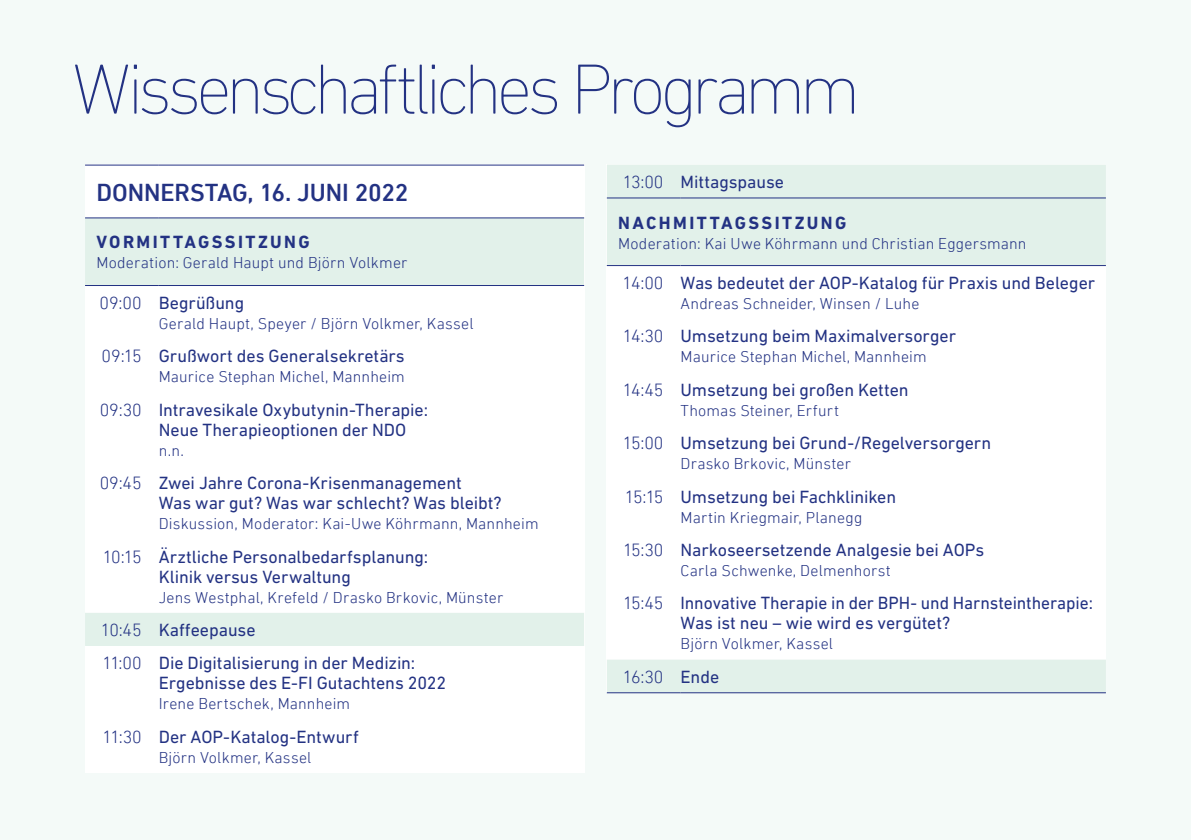
<style>
.page{position:relative;width:1191px;height:840px;background:#fff}
.page>*{position:absolute;margin:0;border:0;box-sizing:border-box;transform-origin:0 0}
.t1{font:200 72px "DIN Next LT Pro";letter-spacing:-.08em;color:#233283}
.t2{font:500 25px "DIN Next LT Pro";letter-spacing:-.005em;color:#233283}
.t3{font:18px/20px "DIN Next LT Pro";letter-spacing:-.005em;color:#233283}
.t4{font:700 18px "DIN Next LT Pro";letter-spacing:.135em;color:#233283}
.t5{font:300 18px "DIN Next LT Pro";color:#233283}
.t6{font:300 16px "DIN Next LT Pro";letter-spacing:.01em;color:#233283}
.s1{font-weight:300}
.s2{font-weight:400}
</style>
<div class="page">
<div style="left:0;top:0;width:1191px;height:839px;background:#f4faf8"></div>
<div style="left:607px;top:165px;width:499px;height:527px;background:#e2f1ea"></div>
<div style="left:607px;top:266px;width:499px;height:393px;background:#fff"></div>
<hr style="left:607px;top:692px;width:73px;height:1px;background:#233283">
<hr style="left:680px;top:692px;width:426px;height:1px;background:#233283">
<hr style="left:607px;top:197px;width:73px;height:1px;background:#233283">
<hr style="left:680px;top:197px;width:426px;height:1px;background:#233283">
<hr style="left:607px;top:265px;width:73px;height:1px;background:#233283">
<hr style="left:680px;top:265px;width:426px;height:1px;background:#233283">
<div style="left:85px;top:164px;width:499px;height:608px;background:#fff"></div>
<div style="left:85px;top:218px;width:499px;height:67px;background:#e2f1ea"></div>
<div style="left:85px;top:613px;width:499px;height:33px;background:#e2f1ea"></div>
<hr style="left:85px;top:164px;width:74px;height:1px;background:#233283">
<hr style="left:159px;top:164px;width:425px;height:1px;background:#233283">
<hr style="left:85px;top:217px;width:74px;height:1px;background:#233283">
<hr style="left:159px;top:217px;width:425px;height:1px;background:#233283">
<hr style="left:85px;top:285px;width:74px;height:1px;background:#233283">
<hr style="left:159px;top:285px;width:425px;height:1px;background:#233283">
<h1 class="t1" style="left:72px;top:48px;width:790px">Wissenschaftliches Programm</h1>
<h2 class="t2" style="left:96px;top:178px;width:313px">DONNERSTAG, 16. JUNI 2022</h2>
<p class="t4" style="left:96px;top:232px;width:215px">VORMITTAGSSITZUNG</p>
<p class="t6" style="left:96px;top:254px;width:313px">Moderation: Gerald Haupt und Björn Volkmer</p>
<p class="t3" style="left:100px;top:292px;width:146px"><span class="s1">09:00</span> Begrüßung</p>
<p class="t6" style="left:159px;top:314px;width:316px">Gerald Haupt, Speyer / Björn Volkmer, Kassel</p>
<p class="t3" style="left:102px;top:346px;width:305px"><span class="s1">09:15</span> Grußwort des Generalsekretärs</p>
<p class="t6" style="left:159px;top:367px;width:248px">Maurice Stephan Michel, Mannheim</p>
<p class="t3" style="left:159px;top:399px;width:271px;text-indent:-59px"><span class="s1">09:30</span> Intravesikale Oxybutynin-Therapie:<br>Neue Therapieoptionen der NDO</p>
<p class="t6" style="left:159px;top:441px;width:27px">n.n.</p>
<p class="t3" style="left:159px;top:472px;width:344px;text-indent:-59px"><span class="s1">09:45</span> Zwei Jahre Corona-Krisenmanagement<br>Was war gut? Was war schlecht? Was bleibt?</p>
<p class="t6" style="left:159px;top:514px;width:381px">Diskussion, Moderator: Kai-Uwe Köhrmann, Mannheim</p>
<p class="t3" style="left:159px;top:546px;width:271px;text-indent:-56px"><span class="s1">10:15</span> Ärztliche Personalbedarfsplanung:<br>Klinik versus Verwaltung</p>
<p class="t6" style="left:159px;top:587px;width:346px">Jens Westphal, Krefeld / Drasko Brkovic, Münster</p>
<p class="t3" style="left:101px;top:612px;width:316px;line-height:33.4px"><span class="s1">10:45</span> Kaffeepause<br><span class="s1">11:00</span> Die Digitalisierung in der Medizin:</p>
<p class="t3" style="left:159px;top:672px;width:289px">Ergebnisse des E-FI Gutachtens 2022</p>
<p class="t6" style="left:159px;top:694px;width:193px">Irene Bertschek, Mannheim</p>
<p class="t3" style="left:103px;top:726px;width:258px"><span class="s1">11:30</span> Der AOP-Katalog-Entwurf</p>
<p class="t6" style="left:159px;top:747px;width:154px">Björn Volkmer, Kassel</p>
<p class="t3" style="left:623px;top:171px;width:163px"><span class="s1">13:00</span> Mittagspause</p>
<p class="t4" style="left:618px;top:212px;width:230px">NACHMITTAGSSITZUNG</p>
<p class="t6" style="left:618px;top:234px;width:410px">Moderation: Kai Uwe Köhrmann und Christian Eggersmann</p>
<p class="t3" style="left:622px;top:272px;width:474px"><span class="s1">14:00</span> Was bedeutet der AOP-Katalog für Praxis und Beleger</p>
<p class="t6" style="left:680px;top:294px;width:240px">Andreas Schneider, Winsen / Luhe</p>
<p class="t3" style="left:623px;top:326px;width:335px"><span class="s1">14:30</span> Umsetzung beim Maximalversorger</p>
<p class="t6" style="left:680px;top:347px;width:248px">Maurice Stephan Michel, Mannheim</p>
<p class="t3" style="left:623px;top:379px;width:287px"><span class="s1">14:45</span> Umsetzung bei großen Ketten</p>
<p class="t6" style="left:680px;top:401px;width:160px">Thomas Steiner, Erfurt</p>
<p class="t3" style="left:623px;top:432px;width:370px"><span class="s1">15:00</span> Umsetzung bei Grund-/Regelversorgern</p>
<p class="t6" style="left:680px;top:454px;width:172px">Drasko Brkovic, Münster</p>
<p class="t3" style="left:625px;top:486px;width:273px"><span class="s1">15:15</span> Umsetzung bei Fachkliniken</p>
<p class="t6" style="left:680px;top:507px;width:183px">Martin Kriegmair, Planegg</p>
<p class="t3" style="left:623px;top:539px;width:363px"><span class="s1">15:30</span> Narkoseersetzende Analgesie bei AOPs</p>
<p class="t6" style="left:680px;top:561px;width:212px">Carla Schwenke, Delmenhorst</p>
<p class="t3" style="left:680px;top:592px;width:414px;text-indent:-58px"><span class="s1">15:45</span> Innovative Therapie in der BPH- und Harnsteintherapie:<br>Was ist neu – wie wird es vergütet?</p>
<p class="t6" style="left:680px;top:634px;width:154px">Björn Volkmer, Kassel</p>
<p class="t5" style="left:623px;top:666px;width:98px">16:30 <span class="s2">Ende</span></p>
</div>
